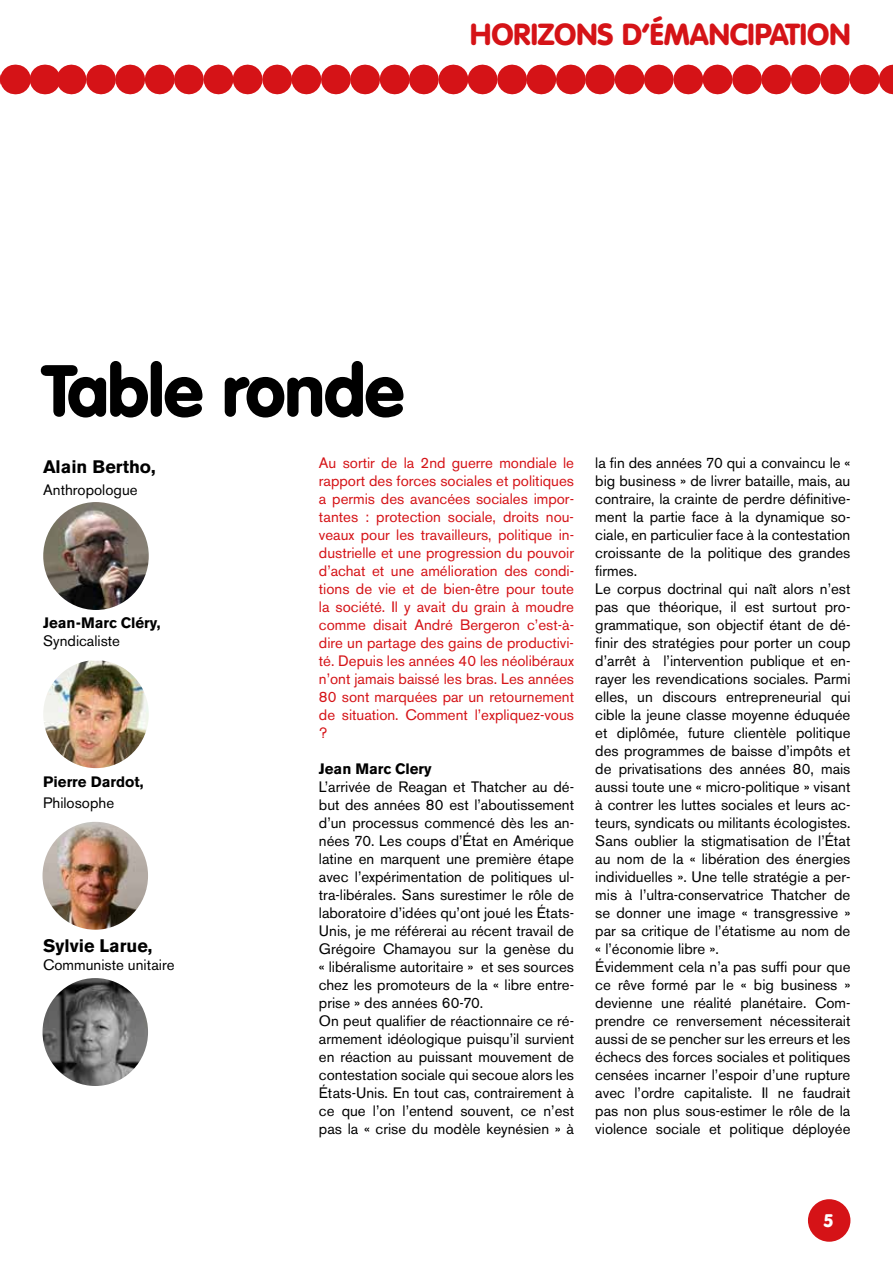
<style>
.page{position:relative;width:893px;height:1263px;background:#fff}
.page>*{position:absolute;margin:0;border:0;box-sizing:border-box;transform-origin:0 0}
.t1{font:900 72px "VAG Rounded";letter-spacing:-.01em;color:#000}
.t2{font:900 30px "VAG Rounded";color:#d51317}
.t3{font:700 18px "Akzidenz Grotesk BE";color:#000}
.t4{font:900 18px "VAG Rounded";color:#fff}
.t5{font:15px/18px "Akzidenz Grotesk BE";color:#000}
.t6{font:15px/18px "Akzidenz Grotesk BE";color:#d51317;text-align:justify}
.t7{font:700 15px "Akzidenz Grotesk BE";color:#000}
</style>
<div class="page">
<div style="left:808px;top:1199px;width:42px;height:43px;background:#d51317;border-radius:50%"></div>
<svg style="left:44px;top:65px;width:849px;height:29px"></svg>
<svg style="left:15px;top:65px;width:1px;height:29px"></svg>
<img style="left:43px;top:502px;width:106px;height:108px">
<img style="left:43px;top:661px;width:106px;height:107px">
<img style="left:43px;top:822px;width:105px;height:108px">
<img style="left:43px;top:978px;width:105px;height:108px">
<h2 class="t2" style="left:470px;top:16px;width:382px">HORIZONS D’ÉMANCIPATION</h2>
<h1 class="t1" style="left:43px;top:347px;width:364px">Table ronde</h1>
<p class="t3" style="left:43px;top:457px;width:114px">Alain Bertho,</p>
<p class="t5" style="left:43px;top:481px;width:96px">Anthropologue</p>
<p class="t7" style="left:43px;top:614px;width:119px">Jean-Marc Cléry,</p>
<p class="t5" style="left:43px;top:632px;width:78px">Syndicaliste</p>
<p class="t7" style="left:43px;top:773px;width:102px">Pierre Dardot,</p>
<p class="t5" style="left:43px;top:794px;width:72px">Philosophe</p>
<p class="t3" style="left:43px;top:936px;width:111px">Sylvie Larue,</p>
<p class="t5" style="left:43px;top:956px;width:133px">Communiste unitaire</p>
<p class="t6" style="left:319px;top:454px;width:257px">Au sortir de la 2nd guerre mondiale le rapport des forces sociales et politiques a permis des avancées sociales impor&shy;tantes : protection sociale, droits nou&shy;veaux pour les travailleurs, politique in&shy;dustrielle et une progression du pouvoir d’achat et une amélioration des condi&shy;tions de vie et de bien-être pour toute la société. Il y avait du grain à moudre comme disait André Bergeron c’est-à&shy;dire un partage des gains de productivi&shy;té. Depuis les années 40 les néolibéraux n’ont jamais baissé les bras. Les années 80 sont marquées par un retournement de situation. Comment l’expliquez-vous ?</p>
<p class="t7" style="left:319px;top:760px;width:114px">Jean Marc Clery</p>
<p class="t5" style="left:319px;top:778px;width:257px">L’arrivée de Reagan et Thatcher au dé&shy;but des années 80 est l’aboutissement d’un processus commencé dès les an&shy;nées 70. Les coups d’État en Amérique latine en marquent une première étape avec l’expérimentation de politiques ul&shy;tra-libérales. Sans surestimer le rôle de laboratoire d’idées qu’ont joué les États-Unis, je me référerai au récent travail de Grégoire Chamayou sur la genèse du « libéralisme autoritaire » et ses sources chez les promoteurs de la « libre entre&shy;prise » des années 60-70.<br>On peut qualifier de réactionnaire ce ré&shy;armement idéologique puisqu’il survient en réaction au puissant mouvement de contestation sociale qui secoue alors les États-Unis. En tout cas, contrairement à ce que l’on l’entend souvent, ce n’est pas la « crise du modèle keynésien » à</p>
<p class="t5" style="left:595px;top:454px;width:257px">la fin des années 70 qui a convaincu le « big business » de livrer bataille, mais, au contraire, la crainte de perdre définitive&shy;ment la partie face à la dynamique so&shy;ciale, en particulier face à la contestation croissante de la politique des grandes firmes.<br>Le corpus doctrinal qui naît alors n’est pas que théorique, il est surtout pro&shy;grammatique, son objectif étant de dé&shy;finir des stratégies pour porter un coup d’arrêt à l’intervention publique et en&shy;rayer les revendications sociales. Parmi elles, un discours entrepreneurial qui cible la jeune classe moyenne éduquée et diplômée, future clientèle politique des programmes de baisse d’impôts et de privatisations des années 80, mais aussi toute une « micro-politique » visant à contrer les luttes sociales et leurs ac&shy;teurs, syndicats ou militants écologistes.<br>Sans oublier la stigmatisation de l’État au nom de la « libération des énergies individuelles ». Une telle stratégie a per&shy;mis à l’ultra-conservatrice Thatcher de se donner une image « transgressive » par sa critique de l’étatisme au nom de « l’économie libre ».<br>Évidemment cela n’a pas suffi pour que ce rêve formé par le « big business » devienne une réalité planétaire. Com&shy;prendre ce renversement nécessiterait aussi de se pencher sur les erreurs et les échecs des forces sociales et politiques censées incarner l’espoir d’une rupture avec l’ordre capitaliste. Il ne faudrait pas non plus sous-estimer le rôle de la violence sociale et politique déployée</p>
<p class="t4" style="left:824px;top:1210px;width:10px">5</p>
</div>
